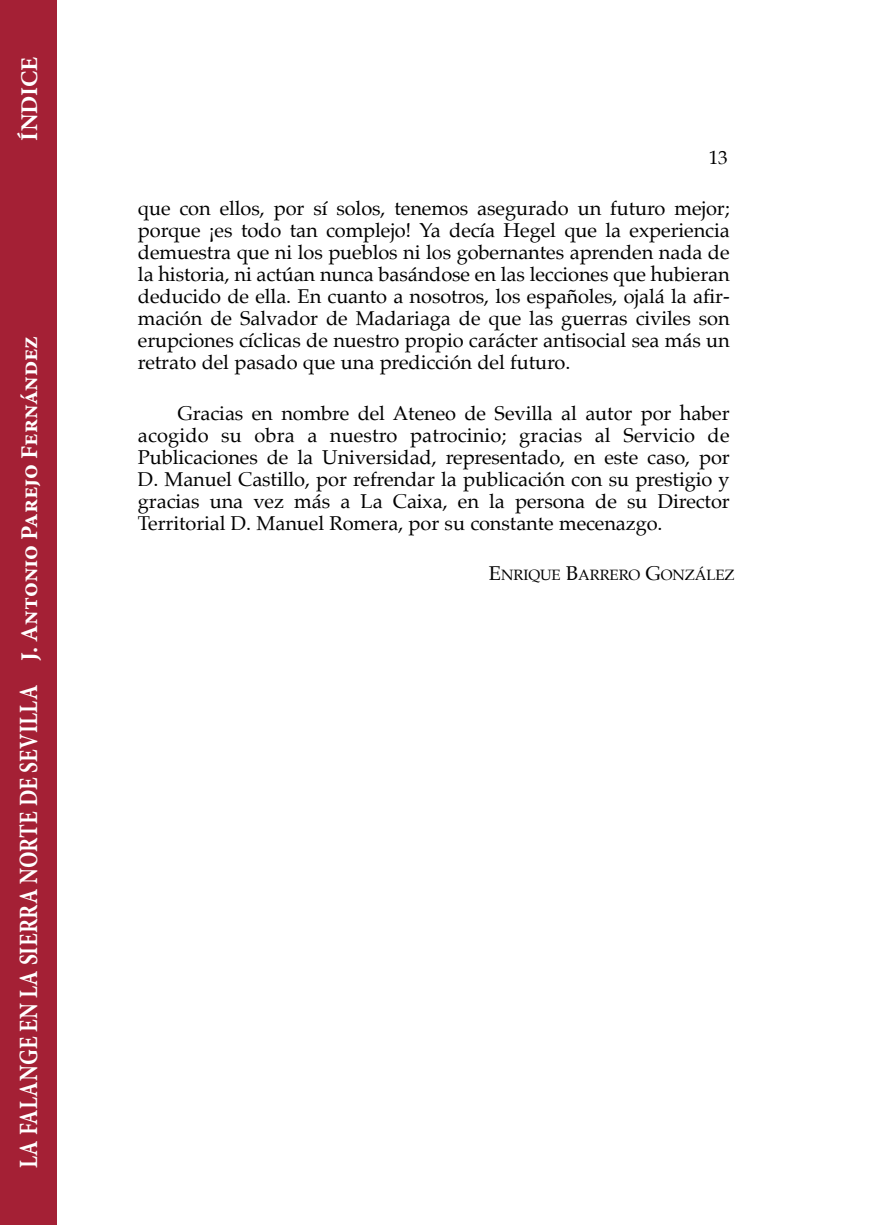
<style>
.page{position:relative;width:885px;height:1225px;background:#fff}
.page>*{position:absolute;margin:0;border:0;box-sizing:border-box;transform-origin:0 0}
.t1{font:700 26.4px "Minion Pro";letter-spacing:.01em;color:#fff;scale:.82 1}
.t2{font:700 24px "Minion Pro";color:#fff}
.t3{font:20px/22px "Palatino";letter-spacing:-.005em;color:#000;text-align:justify}
.t4{font:19px "Palatino";color:#000}
.t5{font:15px "Palatino";letter-spacing:-.005em;color:#000}
.s1{font-size:24px}
.s2{font-size:20px}
</style>
<div class="page">
<div style="left:0;top:0;width:57px;height:1225px;background:#a42035"></div>
<p class="t2" style="left:12px;top:140px;width:85px;rotate:-90deg">ÍNDICE</p>
<p class="t1" style="left:10px;top:1168px;width:1016px;rotate:-90deg">LA FALANGE EN LA SIERRA NORTE DE SEVILLA <span class="s1">J. Antonio Parejo Fernández</span></p>
<p class="t4" style="left:708px;top:141px;width:20px">13</p>
<p class="t3" style="left:138px;top:197px;width:593px">que con ellos, por sí solos, tenemos asegurado un futuro mejor; porque ¡es todo tan complejo! Ya decía Hegel que la experiencia demuestra que ni los pueblos ni los gobernantes aprenden nada de la historia, ni actúan nunca basándose en las lecciones que hubieran deducido de ella. En cuanto a nosotros, los españoles, ojalá la afir&shy;mación de Salvador de Madariaga de que las guerras civiles son erupciones cíclicas de nuestro propio carácter antisocial sea más un retrato del pasado que una predicción del futuro.</p>
<p class="t3" style="left:138px;top:402px;width:593px;text-indent:40px">Gracias en nombre del Ateneo de Sevilla al autor por haber acogido su obra a nuestro patrocinio; gracias al Servicio de Publicaciones de la Universidad, representado, en este caso, por D. Manuel Castillo, por refrendar la publicación con su prestigio y gracias una vez más a La Caixa, en la persona de su Director Territorial D. Manuel Romera, por su constante mecenazgo.</p>
<p class="t5" style="left:489px;top:562px;width:247px"><span class="s2">E</span>NRIQUE <span class="s2">B</span>ARRERO <span class="s2">G</span>ONZÁLEZ</p>
</div>
